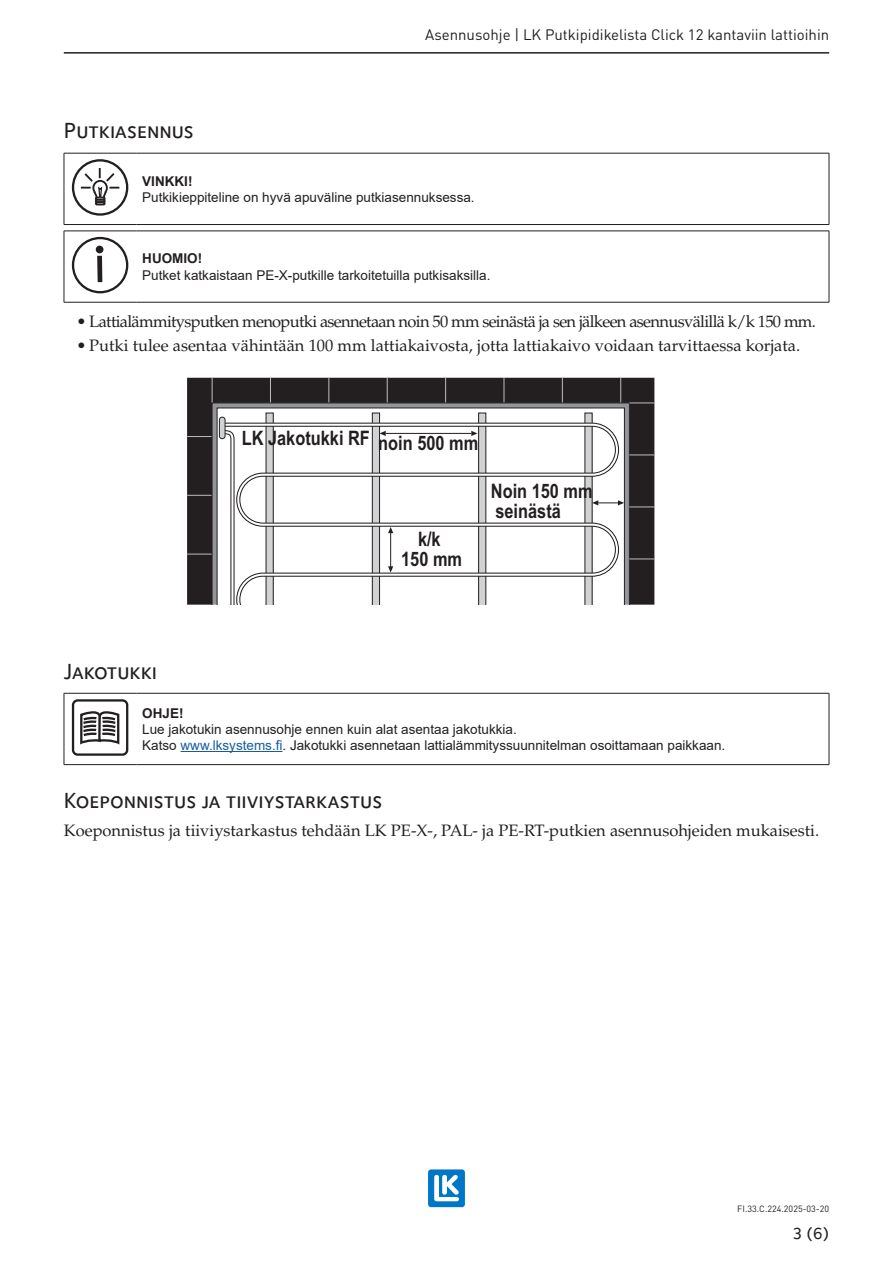
<style>
.page{position:relative;width:893px;height:1263px;background:#fff}
.page>*{position:absolute;margin:0;border:0;box-sizing:border-box;transform-origin:0 0}
.t1{font:22.5px "Foundry Sterling Medium Expert";color:#231f20}
.t2{font:700 19.95px/20px "Arial Narrow";color:#231f20}
.para{font:16.5px "Palatino LT Std";color:#231f20}
.para-2{font:16.5px "Palatino LT Std";letter-spacing:-.04em;color:#231f20}
.t3{font:500 16.5px "Foundry Sterling";color:#231f20}
.head{font:15px "DIN Pro";color:#231f20}
.TableBody{font:13.5px/16.2px "Arial";color:#231f20}
.TableBody-2{font:700 13.5px "Arial";color:#231f20}
.foot{font:9px "DIN Pro";color:#231f20}
.s1{color:#175d9e}
</style>
<div class="page">
<hr style="left:64px;top:52px;width:765px;height:2px;background:#231f20">
<div style="left:428px;top:1169px;width:37px;height:38px;background:#0076c8;border-radius:3px"></div>
<svg style="left:434px;top:1175px;width:25px;height:26px"></svg>
<hr style="left:64px;top:153px;width:72px;height:1px;background:#231f20">
<hr style="left:64px;top:153px;width:1px;height:71px;background:#231f20">
<hr style="left:136px;top:153px;width:693px;height:1px;background:#231f20">
<hr style="left:829px;top:153px;width:1px;height:71px;background:#231f20">
<hr style="left:64px;top:224px;width:72px;height:1px;background:#231f20">
<hr style="left:136px;top:224px;width:693px;height:1px;background:#231f20">
<div style="left:72px;top:159px;width:56px;height:57px;border:2px solid #231f20;border-radius:50%"></div>
<div style="left:95px;top:201px;width:11px;height:4px;border:2px solid #231f20"></div>
<svg style="left:81px;top:168px;width:38px;height:36px"></svg>
<hr style="left:64px;top:231px;width:72px;height:1px;background:#231f20">
<hr style="left:64px;top:231px;width:1px;height:71px;background:#231f20">
<hr style="left:136px;top:231px;width:693px;height:1px;background:#231f20">
<hr style="left:829px;top:231px;width:1px;height:71px;background:#231f20">
<hr style="left:64px;top:302px;width:72px;height:1px;background:#231f20">
<hr style="left:136px;top:302px;width:693px;height:1px;background:#231f20">
<div style="left:72px;top:237px;width:56px;height:56px;border:2px solid #231f20;border-radius:50%"></div>
<div style="left:96px;top:246px;width:7px;height:7px;background:#231f20;border-radius:50%"></div>
<svg style="left:97px;top:256px;width:5px;height:26px"></svg>
<div style="left:187px;top:378px;width:467px;height:227px;background:#231f20"></div>
<svg style="left:212px;top:378px;width:1px;height:24px"></svg>
<svg style="left:270px;top:378px;width:1px;height:24px"></svg>
<svg style="left:328px;top:378px;width:1px;height:24px"></svg>
<svg style="left:387px;top:378px;width:1px;height:24px"></svg>
<svg style="left:445px;top:378px;width:1px;height:24px"></svg>
<svg style="left:504px;top:378px;width:1px;height:24px"></svg>
<svg style="left:562px;top:378px;width:1px;height:24px"></svg>
<svg style="left:620px;top:378px;width:1px;height:24px"></svg>
<svg style="left:187px;top:554px;width:24px;height:1px"></svg>
<svg style="left:187px;top:495px;width:24px;height:1px"></svg>
<svg style="left:187px;top:436px;width:24px;height:1px"></svg>
<svg style="left:211px;top:402px;width:419px;height:203px"></svg>
<svg style="left:629px;top:402px;width:25px;height:1px"></svg>
<svg style="left:486px;top:423px;width:98px;height:182px"></svg>
<svg style="left:584px;top:413px;width:70px;height:192px"></svg>
<svg style="left:219px;top:413px;width:267px;height:192px"></svg>
<hr style="left:64px;top:693px;width:72px;height:1px;background:#231f20">
<hr style="left:64px;top:693px;width:1px;height:71px;background:#231f20">
<hr style="left:136px;top:693px;width:693px;height:1px;background:#231f20">
<hr style="left:829px;top:693px;width:1px;height:71px;background:#231f20">
<hr style="left:64px;top:764px;width:72px;height:1px;background:#231f20">
<hr style="left:136px;top:764px;width:693px;height:1px;background:#231f20">
<div style="left:72px;top:699px;width:56px;height:57px;border:2px solid #231f20;border-radius:5px"></div>
<svg style="left:80px;top:711px;width:40px;height:34px"></svg>
<hr style="left:181px;top:751px;width:102px;height:1px;background:#175d9e">
<p class="head" style="left:425px;top:23px;width:405px">Asennusohje | LK Putkipidikelista Click 12 kantaviin lattioihin</p>
<p class="t1" style="left:64px;top:118px;width:132px">Putkiasennus</p>
<p class="TableBody-2" style="left:142px;top:171px;width:52px">VINKKI!</p>
<p class="TableBody" style="left:142px;top:189px;width:334px">Putkikieppiteline on hyvä apuväline putkiasennuksessa.</p>
<p class="TableBody-2" style="left:142px;top:249px;width:61px">HUOMIO!</p>
<p class="TableBody" style="left:142px;top:267px;width:350px">Putket katkaistaan PE-X-putkille tarkoitetuilla putkisaksilla.</p>
<p class="para-2" style="left:77px;top:312px;width:741px">• Lattialämmitysputken menoputki asennetaan noin 50 mm seinästä ja sen jälkeen asennusvälillä k/k 150 mm.</p>
<p class="para" style="left:77px;top:336px;width:725px">• Putki tulee asentaa vähintään 100 mm lattiakaivosta, jotta lattiakaivo voidaan tarvittaessa korjata.</p>
<p class="t2" style="left:242px;top:427px;width:130px">LK Jakotukki RF</p>
<p class="t2" style="left:378px;top:432px;width:101px">noin 500 mm</p>
<p class="t2" style="left:401px;top:528px;width:62px;text-align:center">k/k<br>150 mm</p>
<p class="t2" style="left:491px;top:480px;width:103px">Noin 150 mm seinästä</p>
<p class="t1" style="left:64px;top:658px;width:95px">Jakotukki</p>
<p class="TableBody-2" style="left:142px;top:703px;width:43px">OHJE!</p>
<p class="TableBody" style="left:142px;top:721px;width:584px">Lue jakotukin asennusohje ennen kuin alat asentaa jakotukkia.<br>Katso <span class="s1">www.lksystems.fi</span>. Jakotukki asennetaan lattialämmityssuunnitelman osoittamaan paikkaan.</p>
<p class="t1" style="left:64px;top:787px;width:320px">Koeponnistus ja tiiviystarkastus</p>
<p class="para" style="left:64px;top:821px;width:757px">Koeponnistus ja tiiviystarkastus tehdään LK PE-X-, PAL- ja PE-RT-putkien asennusohjeiden mukaisesti.</p>
<p class="foot" style="left:737px;top:1201px;width:93px">FI.33.C.224.2025-03-20</p>
<p class="t3" style="left:792px;top:1223px;width:38px">3 (6)</p>
</div>
